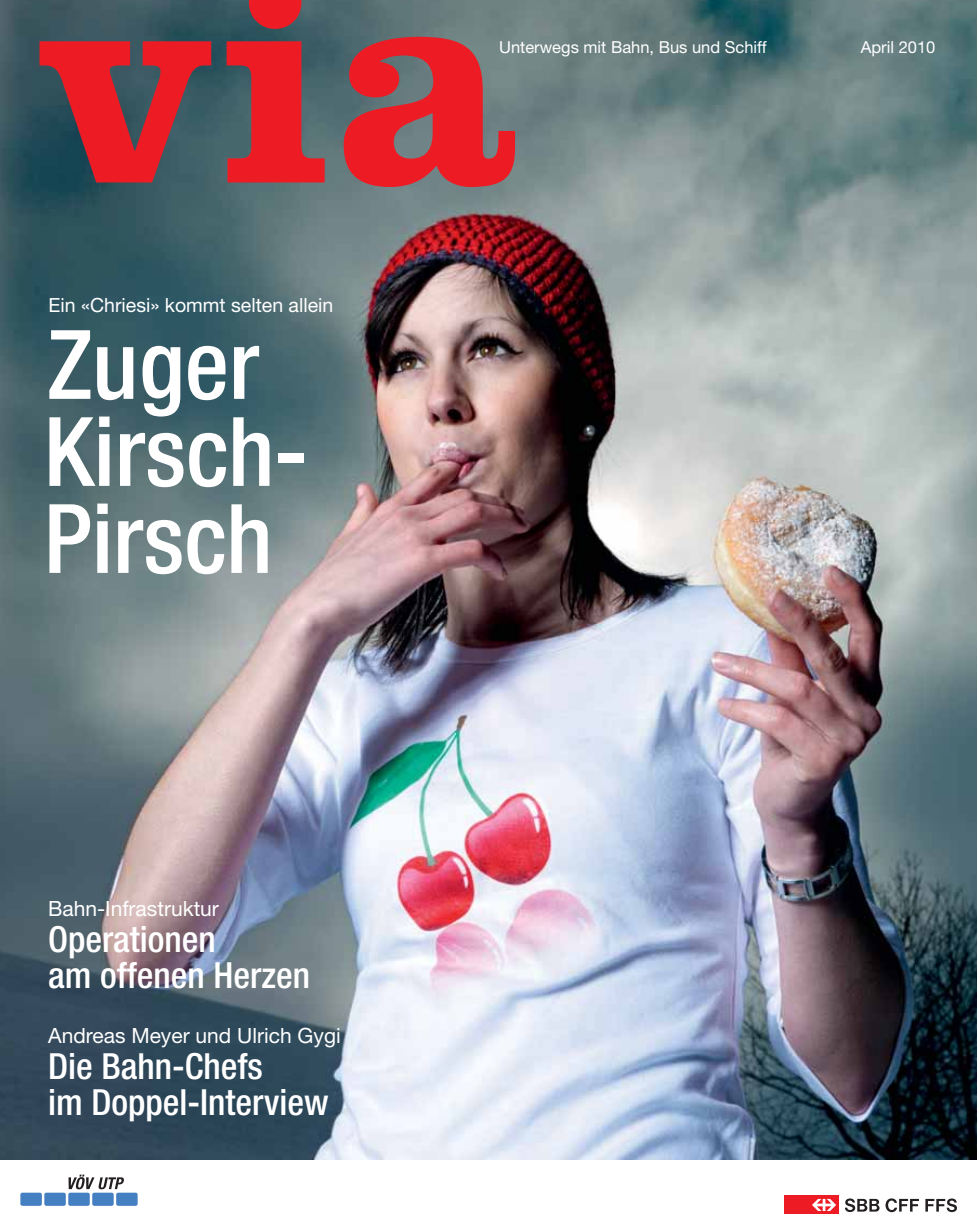
<style>
.page{position:relative;width:977px;height:1232px;background:#fff}
.page>*{position:absolute;margin:0;border:0;box-sizing:border-box;transform-origin:0 0}
.t1{font:700 301.5px "Clarendon";color:#ed1c24}
.t2{font:500 condensed 96px/87px "Helvetica Neue LT Pro";color:#fff}
.t3{font:500 condensed 36px/36px "Helvetica Neue LT Pro";color:#fff}
.t4{font:21px "Helvetica Neue LT Pro";color:#fff}
.t5{font:19.5px "Helvetica Neue LT Pro";color:#fff}
.t6{font:16.5px "Helvetica Neue LT Pro";color:#fff}
</style>
<div class="page">
<img style="left:0;top:0;width:976px;height:1159px">
<div style="left:116px;top:1192px;width:22px;height:13px;background:#447fc1;border-radius:2px"></div>
<div style="left:92px;top:1192px;width:22px;height:13px;background:#447fc1;border-radius:2px"></div>
<div style="left:68px;top:1192px;width:22px;height:13px;background:#447fc1;border-radius:2px"></div>
<div style="left:44px;top:1192px;width:22px;height:13px;background:#447fc1;border-radius:2px"></div>
<div style="left:20px;top:1192px;width:22px;height:13px;background:#447fc1;border-radius:2px"></div>
<svg style="left:68px;top:1174px;width:56px;height:15px"></svg>
<div style="left:784px;top:1195px;width:55px;height:18px;background:#ed1c24"></div>
<svg style="left:812px;top:1198px;width:23px;height:12px"></svg>
<svg style="left:845px;top:1198px;width:34px;height:13px"></svg>
<svg style="left:885px;top:1198px;width:33px;height:13px"></svg>
<svg style="left:925px;top:1198px;width:31px;height:13px"></svg>
<h1 class="t1" style="left:33px;top:-23px;width:487px">via</h1>
<p class="t6" style="left:499px;top:41px;width:269px">Unterwegs mit Bahn, Bus und Schiff</p>
<p class="t6" style="left:860px;top:41px;width:76px">April 2010</p>
<p class="t5" style="left:49px;top:298px;width:286px">Ein «Chriesi» kommt selten allein</p>
<h2 class="t2" style="left:44px;top:333px;width:266px">Zuger<br>Kirsch-<br>Pirsch</h2>
<p class="t4" style="left:48px;top:900px;width:172px">Bahn-Infrastruktur</p>
<p class="t3" style="left:48px;top:925px;width:263px">Operationen<br>am offenen Herzen</p>
<p class="t4" style="left:48px;top:1027px;width:294px">Andreas Meyer und Ulrich Gygi</p>
<p class="t3" style="left:48px;top:1052px;width:282px">Die Bahn-Chefs<br>im Doppel-Interview</p>
</div>
